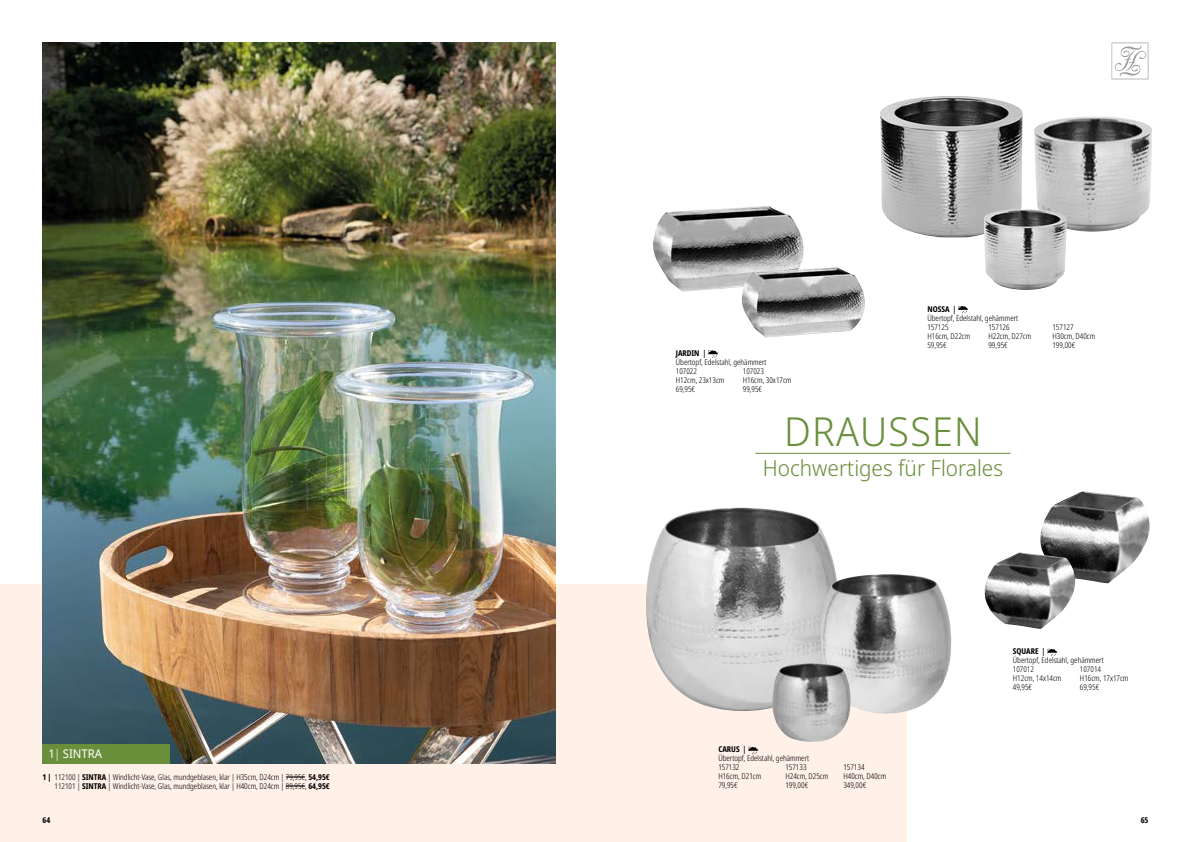
<style>
.page{position:relative;width:1191px;height:842px;background:#fff}
.page>*{position:absolute;margin:0;border:0;box-sizing:border-box;transform-origin:0 0}
.t1{font:300 40px "Noto Sans Display";letter-spacing:.03em;color:#698f3b}
.t2{font:300 22px "Noto Sans Display";color:#698f3b}
.t3{font:12px "Noto Sans Display";color:#fff}
.t4{font:300 condensed 8px/9px "Noto Sans Display";color:#000}
.t5{font:700 condensed 8px "Noto Sans Display";color:#000}
.s1{font-weight:700}
.s2{font-weight:500}
.s3{font-weight:300;font-stretch:condensed}
</style>
<div class="page">
<div style="left:0;top:584px;width:906px;height:258px;background:#fff0e8"></div>
<svg style="left:1111px;top:43px;width:37px;height:36px"></svg>
<hr style="left:755px;top:453px;width:255px;height:1px;background:#698f3b">
<img style="left:43px;top:43px;width:513px;height:721px">
<div style="left:43px;top:744px;width:127px;height:20px;background:#698f3b"></div>
<img style="left:646px;top:508px;width:190px;height:203px">
<img style="left:820px;top:574px;width:131px;height:140px">
<img style="left:771px;top:663px;width:81px;height:79px">
<svg style="left:748px;top:746px;width:10px;height:8px"></svg>
<svg style="left:286px;top:777px;width:19px;height:1px"></svg>
<svg style="left:286px;top:786px;width:19px;height:1px"></svg>
<img style="left:880px;top:96px;width:142px;height:141px">
<img style="left:1034px;top:116px;width:118px;height:116px">
<img style="left:983px;top:209px;width:84px;height:81px">
<svg style="left:957px;top:306px;width:11px;height:7px"></svg>
<img style="left:653px;top:206px;width:151px;height:86px">
<img style="left:741px;top:267px;width:124px;height:71px">
<svg style="left:708px;top:350px;width:10px;height:8px"></svg>
<img style="left:1040px;top:491px;width:109px;height:92px">
<img style="left:984px;top:552px;width:91px;height:77px">
<svg style="left:1047px;top:649px;width:10px;height:7px"></svg>
<p class="t4" style="left:927px;top:304px;width:92px"><span class="s1">NOSSA</span> <span class="s2">|<br></span>Übertopf, Edelstahl, gehämmert<br>157125</p>
<p class="t4" style="left:988px;top:322px;width:23px">157126</p>
<p class="t4" style="left:1052px;top:322px;width:23px">157127</p>
<p class="t4" style="left:676px;top:349px;width:92px"><span class="s1">JARDIN</span> <span class="s2">|<br></span>Übertopf, Edelstahl, gehämmert<br>107022</p>
<p class="t4" style="left:743px;top:367px;width:23px">107023</p>
<p class="t4" style="left:927px;top:331px;width:44px">H16cm, D22cm</p>
<p class="t4" style="left:988px;top:331px;width:44px">H22cm, D27cm</p>
<p class="t4" style="left:1052px;top:331px;width:44px">H30cm, D40cm</p>
<p class="t4" style="left:927px;top:340px;width:21px">59,95€</p>
<p class="t4" style="left:988px;top:340px;width:21px">99,95€</p>
<p class="t4" style="left:1052px;top:340px;width:24px">199,00€</p>
<p class="t4" style="left:676px;top:376px;width:50px">H12cm, 23x13cm</p>
<p class="t4" style="left:743px;top:376px;width:50px">H16cm, 30x17cm</p>
<p class="t4" style="left:676px;top:385px;width:21px">69,95€</p>
<p class="t4" style="left:743px;top:385px;width:21px">99,95€</p>
<h1 class="t1" style="left:784px;top:403px;width:199px">DRAUSSEN</h1>
<h2 class="t2" style="left:763px;top:452px;width:242px">Hochwertiges für Florales</h2>
<p class="t4" style="left:1013px;top:647px;width:92px"><span class="s1">SQUARE</span> <span class="s2">|<br></span>Übertopf, Edelstahl, gehämmert<br>107012</p>
<p class="t4" style="left:1080px;top:665px;width:23px">107014</p>
<p class="t4" style="left:1013px;top:674px;width:50px">H12cm, 14x14cm</p>
<p class="t4" style="left:1080px;top:674px;width:50px">H16cm, 17x17cm</p>
<p class="t4" style="left:1013px;top:683px;width:21px">49,95€</p>
<p class="t4" style="left:1080px;top:683px;width:21px">69,95€</p>
<h3 class="t3" style="left:48px;top:745px;width:55px">1<span class="s3">|</span> SINTRA</h3>
<p class="t4" style="left:718px;top:745px;width:92px"><span class="s1">CARUS</span> <span class="s2">|<br></span>Übertopf, Edelstahl, gehämmert<br>157132</p>
<p class="t4" style="left:785px;top:763px;width:23px">157133</p>
<p class="t4" style="left:843px;top:763px;width:23px">157134</p>
<p class="t4" style="left:43px;top:772px;width:289px;text-align:right"><span class="s1">1 |</span> 112100 | <span class="s1">SINTRA</span> | Windlicht-Vase, Glas, mundgeblasen, klar | H35cm, D24cm | 79,95€, <span class="s1">54,95€<br></span>112101 | <span class="s1">SINTRA</span> | Windlicht-Vase, Glas, mundgeblasen, klar | H40cm, D24cm | 89,95€, <span class="s1">64,95€</span></p>
<p class="t4" style="left:718px;top:772px;width:44px">H16cm, D21cm</p>
<p class="t4" style="left:785px;top:772px;width:44px">H24cm, D25cm</p>
<p class="t4" style="left:843px;top:772px;width:44px">H40cm, D40cm</p>
<p class="t4" style="left:718px;top:781px;width:21px">79,95€</p>
<p class="t4" style="left:785px;top:781px;width:24px">199,00€</p>
<p class="t4" style="left:843px;top:781px;width:24px">349,00€</p>
<p class="t5" style="left:43px;top:814px;width:9px">64</p>
<p class="t5" style="left:1140px;top:814px;width:9px">65</p>
</div>
